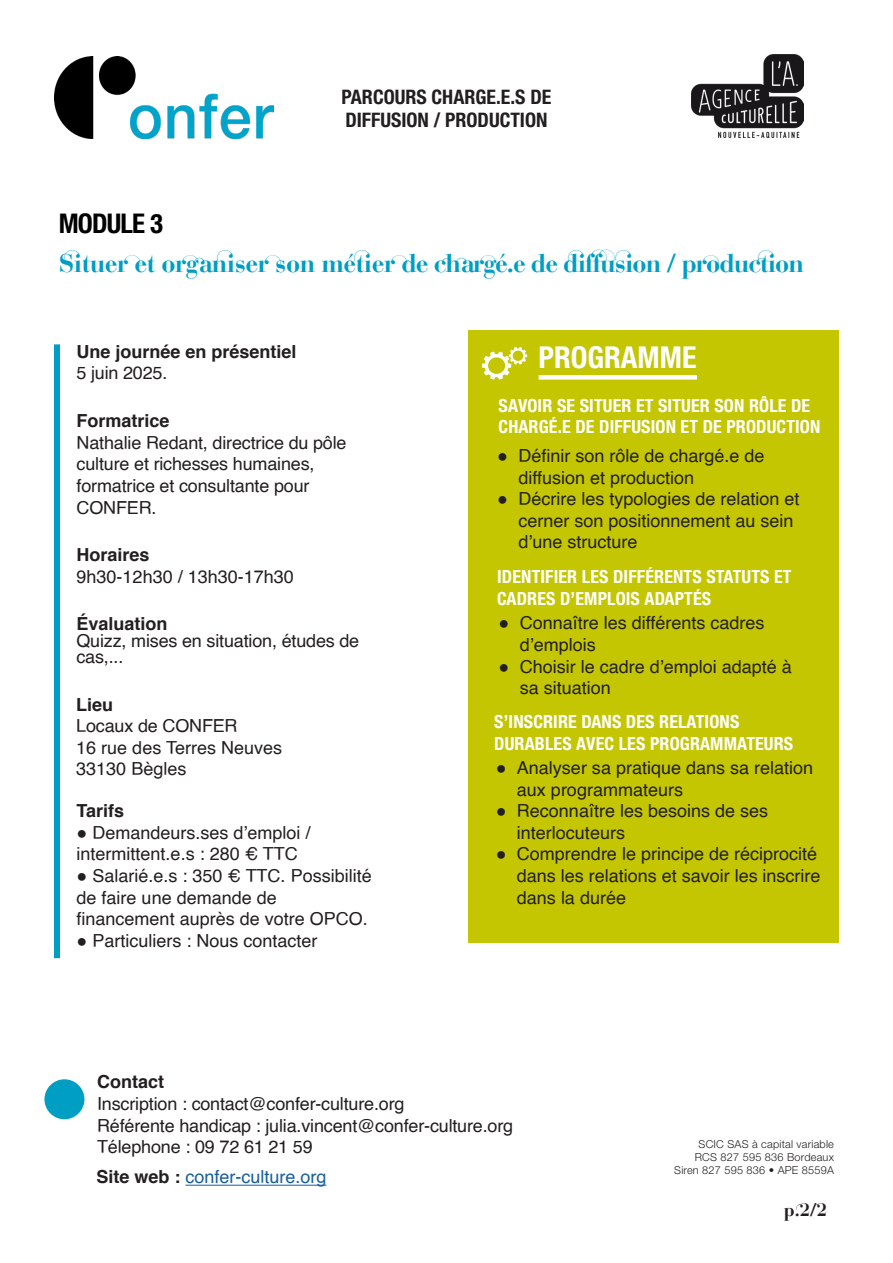
<style>
.page{position:relative;width:893px;height:1263px;background:#fff}
.page>*{position:absolute;margin:0;border:0;box-sizing:border-box;transform-origin:0 0}
.List_Paragraph{font:700 condensed 30px "Helvetica Neue LT";color:#fff}
.t1{font:700 condensed 27px "Helvetica Neue LT";letter-spacing:-.03em;color:#000}
.List_Paragraph-2{font:700 25.5px "CO";letter-spacing:-.04em;color:#009ec3}
.t2{font:700 condensed 19.95px/23.9px "Helvetica Neue LT";color:#231f20}
.t3{font:18px/21.6px "Helvetica";color:#231f20}
.List_Paragraph-3{font:700 condensed 18px/21.6px "Helvetica Neue LT";letter-spacing:.01em;color:#fff}
.t4{font:700 18px "Helvetica";color:#231f20}
.t5{font:18px "Helvetica";color:#175d9e}
.t6{font:700 18px "CO";color:#231f20}
.t7{font:300 10.95px/13px "Helvetica Neue LT";letter-spacing:.02em;color:#231f20;text-align:right}
.s1{font-weight:700;color:#231f20}
</style>
<div class="page">
<img style="left:54px;top:56px;width:220px;height:82px">
<img style="left:691px;top:55px;width:112px;height:83px">
<div style="left:44px;top:1079px;width:40px;height:40px;background:#009ec3;border-radius:50%"></div>
<hr style="left:185px;top:1185px;width:141px;height:1px;background:#175d9e">
<div style="left:54px;top:344px;width:6px;height:614px;background:#009ec3"></div>
<div style="left:468px;top:331px;width:371px;height:612px;background:#c3c600"></div>
<svg style="left:482px;top:347px;width:45px;height:33px"></svg>
<div style="left:539px;top:375px;width:158px;height:5px;background:#fff"></div>
<p class="t2" style="left:342px;top:84px;width:211px">PARCOURS CHARGE.E.S DE<br>DIFFUSION / PRODUCTION</p>
<p class="t1" style="left:59px;top:207px;width:106px">MODULE 3</p>
<p class="List_Paragraph-2" style="left:59px;top:248px;width:747px">Situer et organiser son métier de chargé.e de diffusion / production</p>
<p class="t4" style="left:76px;top:337px;width:222px">Une journée en présentiel</p>
<p class="t3" style="left:76px;top:363px;width:93px">5 juin 2025.</p>
<p class="t4" style="left:77px;top:406px;width:95px">Formatrice</p>
<p class="t3" style="left:77px;top:432px;width:271px">Nathalie Redant, directrice du pôle culture et richesses humaines, formatrice et consultante pour<br>CONFER.</p>
<p class="t4" style="left:77px;top:540px;width:75px">Horaires</p>
<p class="t3" style="left:77px;top:566px;width:219px">9h30-12h30 / 13h30-17h30</p>
<p class="t4" style="left:76px;top:609px;width:93px">Évaluation</p>
<p class="t3" style="left:76px;top:633px;width:284px;line-height:16.5px">Quizz, mises en situation, études de cas,...</p>
<p class="t4" style="left:76px;top:690px;width:39px">Lieu</p>
<p class="t3" style="left:76px;top:716px;width:163px">Locaux de CONFER</p>
<p class="t3" style="left:76px;top:737px;width:207px">16 rue des Terres Neuves</p>
<p class="t3" style="left:76px;top:759px;width:112px">33130 Bègles</p>
<p class="t4" style="left:77px;top:796px;width:49px">Tarifs</p>
<p class="t3" style="left:77px;top:822px;width:235px">● Demandeurs.ses d’emploi /</p>
<p class="t3" style="left:77px;top:844px;width:223px">intermittent.e.s : 280 € TTC</p>
<p class="t3" style="left:77px;top:865px;width:297px">● Salarié.e.s : 350 € TTC. Possibilité de faire une demande de</p>
<p class="t3" style="left:77px;top:908px;width:293px">financement auprès de votre OPCO.</p>
<p class="t3" style="left:77px;top:930px;width:242px">● Particuliers : Nous contacter</p>
<p class="List_Paragraph" style="left:539px;top:339px;width:159px">PROGRAMME</p>
<p class="List_Paragraph-3" style="left:498px;top:394px;width:323px">SAVOIR SE SITUER ET SITUER SON RÔLE DE<br>CHARGÉ.E DE DIFFUSION ET DE PRODUCTION</p>
<p class="t3" style="left:518px;top:445px;width:248px;text-indent:-21px">● Définir son rôle de chargé.e de diffusion et production</p>
<p class="t3" style="left:518px;top:489px;width:283px;text-indent:-21px">● Décrire les typologies de relation et cerner son positionnement au sein d’une structure</p>
<p class="List_Paragraph-3" style="left:497px;top:566px;width:296px">IDENTIFIER LES DIFFÉRENTS STATUTS ET<br>CADRES D’EMPLOIS ADAPTÉS</p>
<p class="t3" style="left:520px;top:613px;width:246px;text-indent:-21px">● Connaître les différents cadres d’emplois</p>
<p class="t3" style="left:520px;top:656px;width:274px;text-indent:-21px">● Choisir le cadre d’emploi adapté à sa situation</p>
<p class="List_Paragraph-3" style="left:494px;top:711px;width:300px">S’INSCRIRE DANS DES RELATIONS<br>DURABLES AVEC LES PROGRAMMATEURS</p>
<p class="t3" style="left:517px;top:757px;width:298px;text-indent:-21px">● Analyser sa pratique dans sa relation aux programmateurs</p>
<p class="t3" style="left:517px;top:800px;width:253px;text-indent:-21px">● Reconnaître les besoins de ses interlocuteurs</p>
<p class="t3" style="left:517px;top:844px;width:305px;text-indent:-21px">● Comprendre le principe de réciprocité dans les relations et savoir les inscrire dans la durée</p>
<p class="t4" style="left:97px;top:1067px;width:68px">Contact</p>
<p class="t3" style="left:97px;top:1093px;width:418px">Inscription : contact@confer-culture.org<br>Référente handicap : julia.vincent@confer-culture.org<br>Télephone : 09 72 61 21 59</p>
<p class="t5" style="left:96px;top:1163px;width:232px"><span class="s1">Site web :</span> confer-culture.org</p>
<p class="t7" style="left:674px;top:1137px;width:161px">SCIC SAS à capital variable<br>RCS 827 595 836 Bordeaux<br>Siren 827 595 836 • APE 8559A</p>
<p class="t6" style="left:784px;top:1199px;width:45px">p.2/2</p>
</div>
